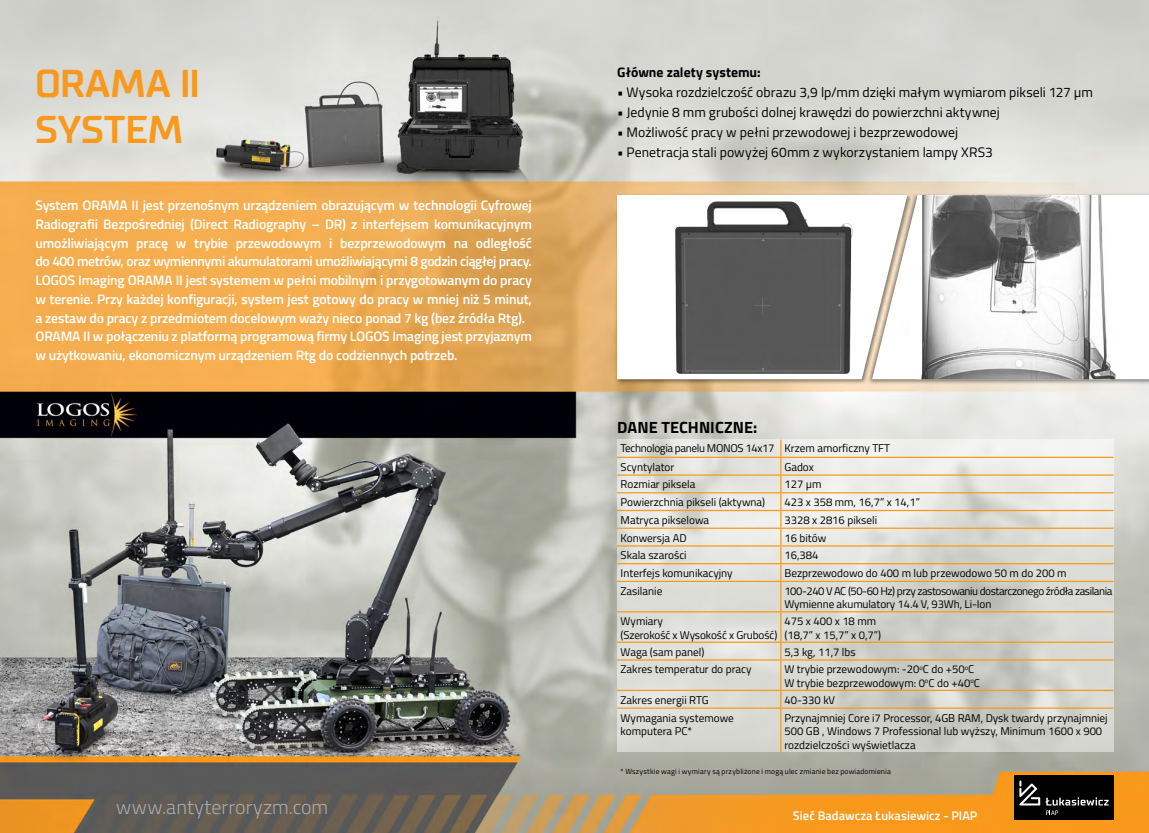
<style>
.page{position:relative;width:1149px;height:833px;background:#fff}
.page>*{position:absolute;margin:0;border:0;box-sizing:border-box;transform-origin:0 0}
.t1{font:700 38.75px/46.5px "TT Supermolot";letter-spacing:.01em;color:#f8991d}
.t2{font:300 20px "Titillium Web";letter-spacing:.005em;color:#a7a9ac}
.t3{font:700 16.25px "Titillium Web";color:#000}
.t4{font:600 13.75px/18.8px "Titillium Web";letter-spacing:-.01em;color:#fff}
.t5{font:13.75px "Titillium Web";color:#000}
.t6{font:700 13.75px "Titillium Web";letter-spacing:.005em;color:#000}
.t7{font:600 12.5px "Titillium Web";letter-spacing:.005em;color:#fff}
.t8{font:11.25px/13.5px "Titillium Web";color:#000}
.t9{font:11.25px/13.5px "Titillium Web";letter-spacing:-.04em;color:#000}
.t10{font:7.5px "Titillium Web";letter-spacing:.025em;color:#000}
</style>
<div class="page">
<img style="left:0;top:0;width:1148px;height:833px">
<div style="left:866px;top:193px;width:282px;height:192px;background:#000;opacity:.5"></div>
<svg style="left:912px;top:195px;width:236px;height:184px"></svg>
<img style="left:915px;top:195px;width:200px;height:184px">
<div style="left:615px;top:193px;width:297px;height:192px;background:#000;opacity:.5"></div>
<svg style="left:617px;top:195px;width:290px;height:184px"></svg>
<img style="left:668px;top:195px;width:188px;height:184px">
<svg style="left:617px;top:439px;width:496px;height:313px;background:#dcdbd4"></svg>
<hr style="left:617px;top:457px;width:163px;height:1px;background:#f8991d">
<hr style="left:780px;top:457px;width:333px;height:1px;background:#f8991d">
<hr style="left:617px;top:474px;width:163px;height:2px;background:#f8991d">
<hr style="left:780px;top:474px;width:333px;height:2px;background:#f8991d">
<hr style="left:617px;top:492px;width:163px;height:1px;background:#f8991d">
<hr style="left:780px;top:492px;width:333px;height:1px;background:#f8991d">
<hr style="left:617px;top:510px;width:163px;height:1px;background:#f8991d">
<hr style="left:780px;top:510px;width:333px;height:1px;background:#f8991d">
<hr style="left:617px;top:527px;width:163px;height:2px;background:#f8991d">
<hr style="left:780px;top:527px;width:333px;height:2px;background:#f8991d">
<hr style="left:617px;top:545px;width:163px;height:1px;background:#f8991d">
<hr style="left:780px;top:545px;width:333px;height:1px;background:#f8991d">
<hr style="left:617px;top:563px;width:163px;height:1px;background:#f8991d">
<hr style="left:780px;top:563px;width:333px;height:1px;background:#f8991d">
<hr style="left:617px;top:581px;width:163px;height:1px;background:#f8991d">
<hr style="left:780px;top:581px;width:333px;height:1px;background:#f8991d">
<hr style="left:617px;top:611px;width:163px;height:1px;background:#f8991d">
<hr style="left:780px;top:611px;width:333px;height:1px;background:#f8991d">
<hr style="left:617px;top:641px;width:163px;height:2px;background:#f8991d">
<hr style="left:780px;top:641px;width:333px;height:2px;background:#f8991d">
<svg style="left:780px;top:439px;width:1px;height:220px"></svg>
<hr style="left:617px;top:659px;width:163px;height:1px;background:#f8991d">
<hr style="left:780px;top:659px;width:333px;height:1px;background:#f8991d">
<hr style="left:780px;top:660px;width:1px;height:30px;background:#f8991d">
<hr style="left:617px;top:690px;width:163px;height:1px;background:#f8991d">
<hr style="left:780px;top:690px;width:333px;height:1px;background:#f8991d">
<svg style="left:780px;top:691px;width:1px;height:16px"></svg>
<hr style="left:617px;top:707px;width:163px;height:1px;background:#f8991d">
<hr style="left:780px;top:707px;width:333px;height:1px;background:#f8991d">
<hr style="left:780px;top:708px;width:1px;height:44px;background:#f8991d">
<div style="left:1013px;top:775px;width:100px;height:45px;background:#000"></div>
<svg style="left:1045px;top:797px;width:63px;height:18px"></svg>
<svg style="left:1019px;top:780px;width:20px;height:25px"></svg>
<h1 class="t1" style="left:35px;top:60px;width:166px">ORAMA II<br>SYSTEM</h1>
<p class="t4" style="left:35px;top:195px;width:498px">System ORAMA II jest przenośnym urządzeniem obrazującym w technologii Cyfrowej Radiografii Bezpośredniej (Direct Radiography – DR) z interfejsem komunikacyjnym umożliwiającym pracę w trybie przewodowym i bezprzewodowym na odległość do 400 metrów, oraz wymiennymi akumulatorami umożliwiającymi 8 godzin ciągłej pracy.<br>LOGOS Imaging ORAMA II jest systemem w pełni mobilnym i przygotowanym do pracy w terenie. Przy każdej konfiguracji, system jest gotowy do pracy w mniej niż 5 minut, a zestaw do pracy z przedmiotem docelowym waży nieco ponad 7 kg (bez źródła Rtg).<br>ORAMA II w połączeniu z platformą programową firmy LOGOS Imaging jest przyjaznym w użytkowaniu, ekonomicznym urządzeniem Rtg do codziennych potrzeb.</p>
<p class="t6" style="left:617px;top:61px;width:145px">Główne zalety systemu:</p>
<p class="t5" style="left:617px;top:82px;width:477px">• Wysoka rozdzielczość obrazu 3,9 lp/mm dzięki małym wymiarom pikseli 127 μm</p>
<p class="t5" style="left:617px;top:102px;width:384px">• Jedynie 8 mm grubości dolnej krawędzi do powierzchni aktywnej</p>
<p class="t5" style="left:617px;top:122px;width:342px">• Możliwość pracy w pełni przewodowej i bezprzewodowej</p>
<p class="t5" style="left:617px;top:142px;width:377px">• Penetracja stali powyżej 60mm z wykorzystaniem lampy XRS3</p>
<h3 class="t3" style="left:617px;top:414px;width:142px">DANE TECHNICZNE:</h3>
<p class="t8" style="left:620px;top:439px;width:271px;line-height:18.4px">Technologia panelu MONOS 14x17 Krzem amorficzny TFT<br>Scyntylator</p>
<p class="t8" style="left:784px;top:459px;width:31px">Gadox</p>
<p class="t8" style="left:620px;top:477px;width:76px">Rozmiar piksela</p>
<p class="t8" style="left:784px;top:477px;width:39px">127 μm</p>
<p class="t8" style="left:620px;top:495px;width:146px">Powierzchnia pikseli (aktywna)</p>
<p class="t8" style="left:784px;top:495px;width:137px">423 x 358 mm, 16,7” x 14,1”</p>
<p class="t8" style="left:620px;top:512px;width:90px">Matryca pikselowa</p>
<p class="t8" style="left:784px;top:512px;width:94px">3328 x 2816 pikseli</p>
<p class="t8" style="left:620px;top:530px;width:68px">Konwersja AD</p>
<p class="t8" style="left:784px;top:530px;width:43px">16 bitów</p>
<p class="t8" style="left:620px;top:548px;width:68px">Skala szarości</p>
<p class="t8" style="left:784px;top:548px;width:36px">16,384</p>
<p class="t8" style="left:620px;top:566px;width:114px">Interfejs komunikacyjny</p>
<p class="t8" style="left:784px;top:566px;width:283px">Bezprzewodowo do 400 m lub przewodowo 50 m do 200 m</p>
<p class="t8" style="left:620px;top:583px;width:43px">Zasilanie</p>
<p class="t9" style="left:784px;top:583px;width:329px">100-240 V AC (50-60 Hz) przy zastosowaniu dostarczonego źródła zasilania<br>Wymienne akumulatory 14.4 V, 93Wh, Li-Ion</p>
<p class="t8" style="left:620px;top:614px;width:158px">Wymiary<br>(Szerokość x Wysokość x Grubość)</p>
<p class="t8" style="left:784px;top:614px;width:98px">475 x 400 x 18 mm (18,7” x 15,7” x 0,7”)</p>
<p class="t8" style="left:620px;top:644px;width:85px">Waga (sam panel)</p>
<p class="t8" style="left:784px;top:644px;width:73px">5,3 kg, 11,7 lbs</p>
<p class="t8" style="left:620px;top:662px;width:132px">Zakres temperatur do pracy</p>
<p class="t8" style="left:784px;top:662px;width:197px">W trybie przewodowym: -20<sup>o</sup>C do +50<sup>o</sup>C<br>W trybie bezprzewodowym: 0<sup>o</sup>C do +40<sup>o</sup>C</p>
<p class="t8" style="left:620px;top:692px;width:90px">Zakres energii RTG</p>
<p class="t8" style="left:784px;top:692px;width:52px">40-330 kV</p>
<p class="t8" style="left:620px;top:710px;width:115px">Wymagania systemowe komputera PC*</p>
<p class="t8" style="left:784px;top:710px;width:325px">Przynajmniej Core i7 Processor, 4GB RAM, Dysk twardy przynajmniej<br>500 GB , Windows 7 Professional lub wyższy, Minimum 1600 x 900 rozdzielczości wyświetlacza</p>
<p class="t10" style="left:620px;top:765px;width:271px">* Wszystkie wagi i wymiary są przybliżone i mogą ulec zmianie bez powiadomienia</p>
<h2 class="t2" style="left:116px;top:792px;width:213px">www.antyterroryzm.com</h2>
<p class="t7" style="left:792px;top:806px;width:186px">Sieć Badawcza Łukasiewicz - PIAP</p>
</div>
